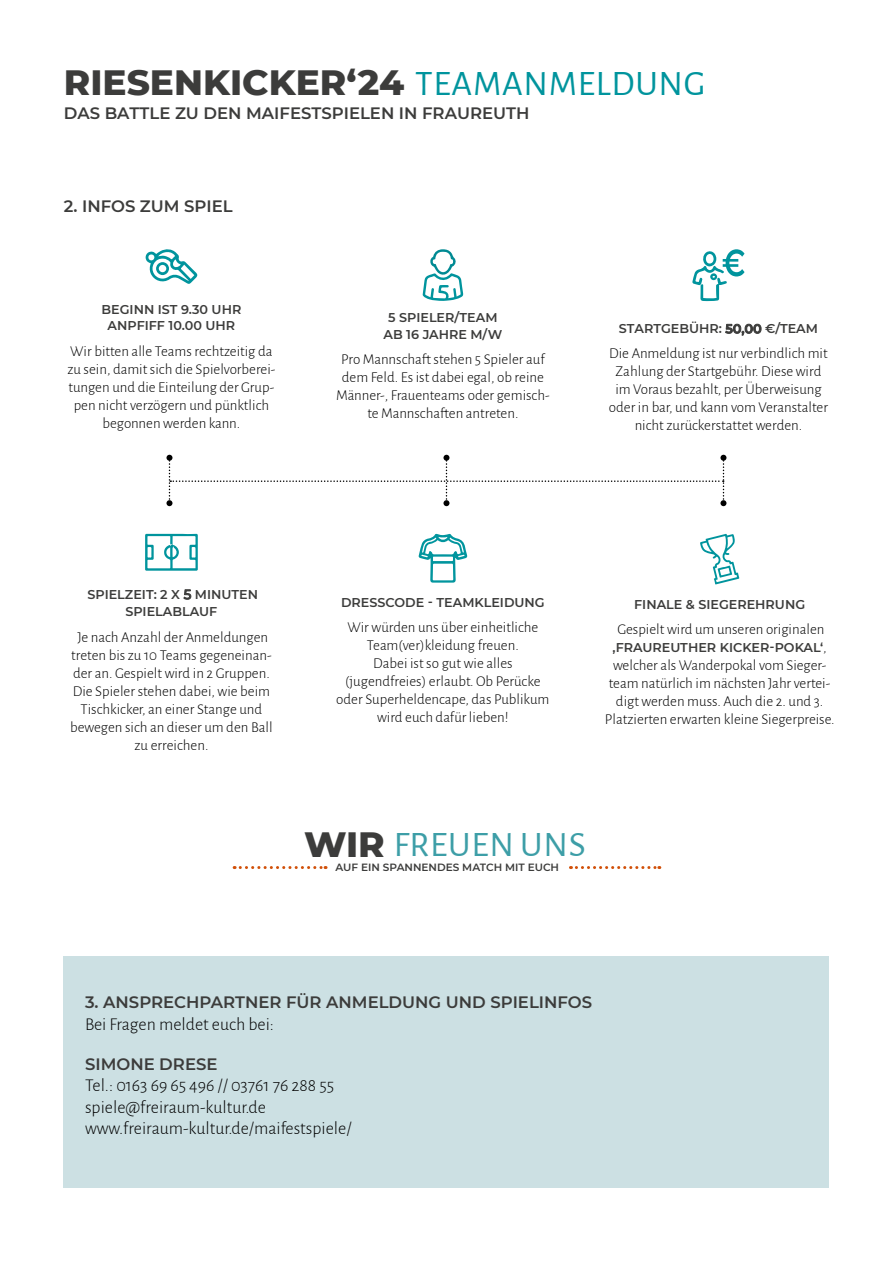
<style>
.page{position:relative;width:893px;height:1263px;background:#fff}
.page>*{position:absolute;margin:0;border:0;box-sizing:border-box;transform-origin:0 0}
.t1{font:800 35.85px "Montserrat";color:#3c3c3b}
.t2{font:35.85px "Alegreya Sans";letter-spacing:.02em;color:#3d9ea7}
.t3{font:300 18px/21.6px "Alegreya Sans";color:#000}
.t4{font:600 16.5px "Montserrat";color:#3c3c3b}
.t5{font:300 15px/18px "Alegreya Sans";color:#000;text-align:center}
.t6{font:600 12.75px/16.5px "Montserrat";color:#3c3c3b;text-align:center}
.t7{font:600 10.5px "Montserrat";color:#3c3c3b}
.s1{font-family:"Alegreya Sans";font-weight:400;color:#00949d}
.s2{font-weight:500;font-size:13.5px}
.s3{font-family:"Alegreya Sans";font-weight:300;font-size:15px;color:#000}
.s4{font-family:"Montserrat";font-weight:800;color:#3c3c3b}
</style>
<div class="page">
<div style="left:64px;top:957px;width:765px;height:231px;background:#cce0e3"></div>
<svg style="left:234px;top:866px;width:92px;height:3px"></svg>
<svg style="left:570px;top:866px;width:90px;height:3px"></svg>
<svg style="left:423px;top:249px;width:40px;height:52px"></svg>
<svg style="left:145px;top:534px;width:53px;height:37px"></svg>
<svg style="left:418px;top:534px;width:50px;height:49px"></svg>
<svg style="left:700px;top:534px;width:39px;height:50px"></svg>
<svg style="left:692px;top:249px;width:52px;height:52px"></svg>
<svg style="left:145px;top:249px;width:53px;height:35px"></svg>
<svg style="left:166px;top:455px;width:560px;height:51px"></svg>
<h1 class="t1" style="left:64px;top:56px;width:643px">RIESENKICKER‘24 <span class="s1">TEAMANMELDUNG</span></h1>
<p class="t4" style="left:64px;top:102px;width:467px">DAS BATTLE ZU DEN MAIFESTSPIELEN IN FRAUREUTH</p>
<p class="t4" style="left:64px;top:194px;width:170px">2. INFOS ZUM SPIEL</p>
<p class="t6" style="left:102px;top:301px;width:141px">BEGINN IST 9.30 UHR<br>ANPFIFF 10.00 UHR</p>
<p class="t5" style="left:67px;top:341px;width:210px">Wir bitten alle Teams rechtzeitig da zu sein, damit sich die Spielvorberei&shy;tungen und die Einteilung der Grup&shy;pen nicht verzögern und pünktlich begonnen werden kann.</p>
<p class="t6" style="left:383px;top:309px;width:120px">5 SPIELER/TEAM<br>AB 16 JAHRE M/W</p>
<p class="t5" style="left:336px;top:350px;width:215px">Pro Mannschaft stehen 5 Spieler auf dem Feld. Es ist dabei egal, ob reine Männer-, Frauenteams oder gemisch&shy;te Mannschaften antreten.</p>
<p class="t6" style="left:619px;top:320px;width:201px">STARTGEBÜHR: 50,00 €/TEAM</p>
<p class="t5" style="left:609px;top:344px;width:221px">Die Anmeldung ist nur verbindlich mit Zahlung der Startgebühr. Diese wird im Voraus bezahlt, per Überweisung oder in bar, und kann vom Veranstalter nicht zurückerstattet werden.</p>
<p class="t6" style="left:87px;top:586px;width:172px">SPIELZEIT: 2 X <span class="s2">5</span> MINUTEN<br>SPIELABLAUF</p>
<p class="t5" style="left:70px;top:628px;width:204px">Je nach Anzahl der Anmeldungen treten bis zu 10 Teams gegeneinan&shy;der an. Gespielt wird in 2 Gruppen.<br>Die Spieler stehen dabei, wie beim<br>Tischkicker, an einer Stange und bewegen sich an dieser um den Ball zu erreichen.</p>
<p class="t6" style="left:341px;top:594px;width:205px">DRESSCODE - TEAMKLEIDUNG</p>
<p class="t5" style="left:336px;top:618px;width:215px">Wir würden uns über einheitliche<br>Team(ver)kleidung freuen.<br>Dabei ist so gut wie alles (jugendfreies) erlaubt. Ob Perücke oder Superheldencape, das Publikum wird euch dafür lieben!</p>
<p class="t6" style="left:634px;top:595px;width:173px">FINALE &amp; SIEGEREHRUNG</p>
<p class="t5" style="left:617px;top:619px;width:209px">Gespielt wird um unseren originalen</p>
<p class="t6" style="left:613px;top:638px;width:216px">‚FRAUREUTHER KICKER-POKAL‘<span class="s3">,</span></p>
<p class="t5" style="left:605px;top:655px;width:231px">welcher als Wanderpokal vom Sieger&shy;team natürlich im nächsten Jahr vertei&shy;digt werden muss. Auch die 2. und 3.<br>Platzierten erwarten kleine Siegerpreise.</p>
<h1 class="t2" style="left:304px;top:819px;width:283px"><span class="s4">WIR</span> FREUEN UNS</h1>
<p class="t7" style="left:336px;top:860px;width:225px">AUF EIN SPANNENDES MATCH MIT EUCH</p>
<p class="t4" style="left:85px;top:991px;width:509px">3. ANSPRECHPARTNER FÜR ANMELDUNG UND SPIELINFOS</p>
<p class="t3" style="left:85px;top:1013px;width:190px">Bei Fragen meldet euch bei:</p>
<p class="t4" style="left:85px;top:1052px;width:134px">SIMONE DRESE</p>
<p class="t3" style="left:85px;top:1074px;width:268px">Tel.: 0163 69 65 496 // 03761 76 288 55 spiele@freiraum-kultur.de www.freiraum-kultur.de/maifestspiele/</p>
</div>
